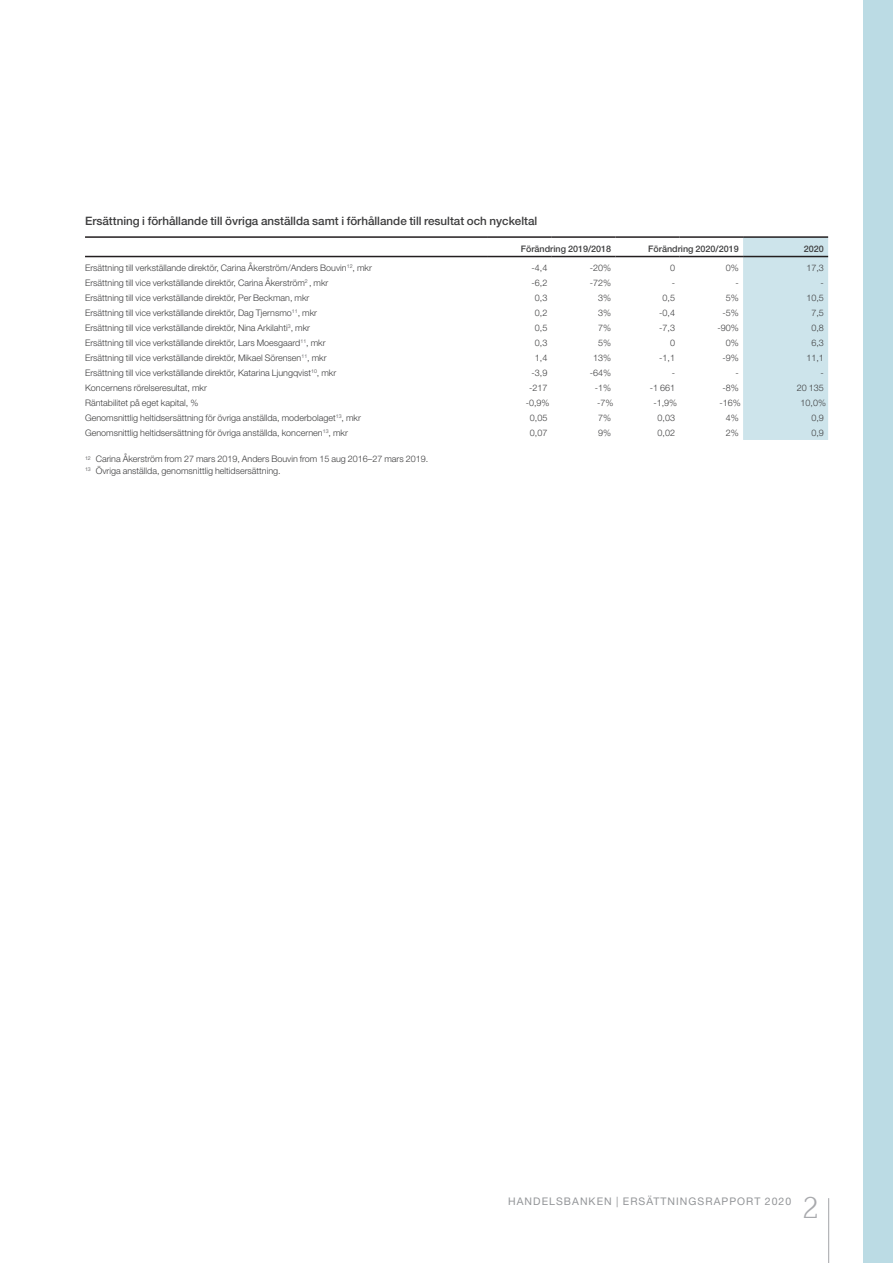
<style>
.page{position:relative;width:893px;height:1263px;background:#fff}
.page>*{position:absolute;margin:0;border:0;box-sizing:border-box;transform-origin:0 0}
.t1{font:300 30px "Handelsbanken Slabserif";color:#a8a9ad}
.t2{font:500 11.7px "Helvetica Neue LT Pro";color:#3e3e3f}
.t3{font:10.5px "Helvetica Neue LT Pro";letter-spacing:.1em;color:#939598}
.t4{font:300 9px/11.2px "Helvetica Neue LT Pro";color:#3e3e3f}
.t5{font:500 9px "Helvetica Neue LT Pro";color:#3e3e3f}
</style>
<div class="page">
<hr style="left:828px;top:1198px;width:1px;height:65px;background:#a8a9ad">
<div style="left:863px;top:0;width:30px;height:1263px;background:#bbdbe4"></div>
<div style="left:743px;top:238px;width:85px;height:202px;background:#cde4eb"></div>
<hr style="left:85px;top:236px;width:403px;height:2px;background:#231f20">
<hr style="left:85px;top:256px;width:403px;height:1px;background:#231f20">
<hr style="left:488px;top:256px;width:64px;height:1px;background:#231f20">
<hr style="left:552px;top:256px;width:63px;height:1px;background:#231f20">
<hr style="left:615px;top:256px;width:64px;height:1px;background:#231f20">
<hr style="left:679px;top:256px;width:64px;height:1px;background:#231f20">
<hr style="left:743px;top:256px;width:85px;height:1px;background:#231f20">
<hr style="left:488px;top:236px;width:64px;height:2px;background:#231f20">
<hr style="left:552px;top:236px;width:63px;height:2px;background:#231f20">
<hr style="left:615px;top:236px;width:64px;height:2px;background:#231f20">
<hr style="left:679px;top:236px;width:64px;height:2px;background:#231f20">
<hr style="left:743px;top:236px;width:85px;height:2px;background:#231f20">
<p class="t2" style="left:85px;top:214px;width:454px">Ersättning i förhållande till övriga anställda samt i förhållande till resultat och nyckeltal</p>
<p class="t5" style="left:521px;top:244px;width:92px">Förändring 2019/2018</p>
<p class="t5" style="left:648px;top:244px;width:92px">Förändring 2020/2019</p>
<p class="t5" style="left:804px;top:244px;width:22px">2020</p>
<p class="t4" style="left:85px;top:262px;width:288px">Ersättning till verkställande direktör, Carina Åkerström/Anders Bouvin<sup>12</sup>, mkr</p>
<p class="t4" style="left:532px;top:262px;width:17px">-4,4</p>
<p class="t4" style="left:590px;top:262px;width:23px">-20%</p>
<p class="t4" style="left:670px;top:262px;width:7px">0</p>
<p class="t4" style="left:726px;top:262px;width:15px">0%</p>
<p class="t4" style="left:806px;top:262px;width:19px">17,3</p>
<p class="t4" style="left:85px;top:277px;width:245px">Ersättning till vice verkställande direktör, Carina Åkerström<sup>2</sup> , mkr</p>
<p class="t4" style="left:532px;top:277px;width:17px">-6,2</p>
<p class="t4" style="left:590px;top:277px;width:23px">-72%</p>
<p class="t4" style="left:672px;top:277px;width:4px">-</p>
<p class="t4" style="left:85px;top:292px;width:226px">Ersättning till vice verkställande direktör, Per Beckman, mkr</p>
<p class="t4" style="left:535px;top:292px;width:14px">0,3</p>
<p class="t4" style="left:598px;top:292px;width:15px">3%</p>
<p class="t4" style="left:663px;top:292px;width:14px">0,5</p>
<p class="t4" style="left:726px;top:292px;width:15px">5%</p>
<p class="t4" style="left:806px;top:292px;width:19px">10,5</p>
<p class="t4" style="left:85px;top:307px;width:233px">Ersättning till vice verkställande direktör, Dag Tjernsmo<sup>11</sup>, mkr</p>
<p class="t4" style="left:535px;top:307px;width:14px">0,2</p>
<p class="t4" style="left:598px;top:307px;width:15px">3%</p>
<p class="t4" style="left:659px;top:307px;width:17px">-0,4</p>
<p class="t4" style="left:722px;top:307px;width:18px">-5%</p>
<p class="t4" style="left:811px;top:307px;width:14px">7,5</p>
<p class="t4" style="left:85px;top:322px;width:226px">Ersättning till vice verkställande direktör, Nina Arkilahti<sup>3</sup>, mkr</p>
<p class="t4" style="left:535px;top:322px;width:14px">0,5</p>
<p class="t4" style="left:598px;top:322px;width:15px">7%</p>
<p class="t4" style="left:659px;top:322px;width:17px">-7,3</p>
<p class="t4" style="left:717px;top:322px;width:23px">-90%</p>
<p class="t4" style="left:811px;top:322px;width:14px">0,8</p>
<p class="t4" style="left:85px;top:337px;width:242px">Ersättning till vice verkställande direktör, Lars Moesgaard<sup>11</sup>, mkr</p>
<p class="t4" style="left:535px;top:337px;width:14px">0,3</p>
<p class="t4" style="left:598px;top:337px;width:15px">5%</p>
<p class="t4" style="left:670px;top:337px;width:7px">0</p>
<p class="t4" style="left:726px;top:337px;width:15px">0%</p>
<p class="t4" style="left:811px;top:337px;width:14px">6,3</p>
<p class="t4" style="left:85px;top:352px;width:243px">Ersättning till vice verkställande direktör, Mikael Sörensen<sup>11</sup>, mkr</p>
<p class="t4" style="left:535px;top:352px;width:14px">1,4</p>
<p class="t4" style="left:593px;top:352px;width:20px">13%</p>
<p class="t4" style="left:659px;top:352px;width:17px">-1,1</p>
<p class="t4" style="left:722px;top:352px;width:18px">-9%</p>
<p class="t4" style="left:806px;top:352px;width:19px">11,1</p>
<p class="t4" style="left:85px;top:367px;width:253px">Ersättning till vice verkställande direktör, Katarina Ljungqvist<sup>10</sup>, mkr</p>
<p class="t4" style="left:532px;top:367px;width:17px">-3,9</p>
<p class="t4" style="left:590px;top:367px;width:23px">-64%</p>
<p class="t4" style="left:672px;top:367px;width:4px">-</p>
<p class="t4" style="left:85px;top:382px;width:123px">Koncernens rörelseresultat, mkr</p>
<p class="t4" style="left:529px;top:382px;width:20px">-217</p>
<p class="t4" style="left:595px;top:382px;width:18px">-1%</p>
<p class="t4" style="left:650px;top:382px;width:27px">-1 661</p>
<p class="t4" style="left:722px;top:382px;width:18px">-8%</p>
<p class="t4" style="left:797px;top:382px;width:29px">20 135</p>
<p class="t4" style="left:85px;top:397px;width:115px">Räntabilitet på eget kapital, %</p>
<p class="t4" style="left:526px;top:397px;width:25px">-0,9%</p>
<p class="t4" style="left:597px;top:397px;width:18px">-7%</p>
<p class="t4" style="left:653px;top:397px;width:25px">-1,9%</p>
<p class="t4" style="left:720px;top:397px;width:23px">-16%</p>
<p class="t4" style="left:800px;top:397px;width:27px">10,0%</p>
<p class="t4" style="left:85px;top:412px;width:277px">Genomsnittlig heltidsersättning för övriga anställda, moderbolaget<sup>13</sup>, mkr</p>
<p class="t4" style="left:530px;top:412px;width:19px">0,05</p>
<p class="t4" style="left:598px;top:412px;width:15px">7%</p>
<p class="t4" style="left:657px;top:412px;width:19px">0,03</p>
<p class="t4" style="left:726px;top:412px;width:15px">4%</p>
<p class="t4" style="left:811px;top:412px;width:14px">0,9</p>
<p class="t4" style="left:85px;top:427px;width:264px">Genomsnittlig heltidsersättning för övriga anställda, koncernen<sup>13</sup>, mkr</p>
<p class="t4" style="left:530px;top:427px;width:19px">0,07</p>
<p class="t4" style="left:598px;top:427px;width:15px">9%</p>
<p class="t4" style="left:657px;top:427px;width:19px">0,02</p>
<p class="t4" style="left:726px;top:427px;width:15px">2%</p>
<p class="t4" style="left:811px;top:427px;width:14px">0,9</p>
<p class="t4" style="left:85px;top:453px;width:345px"><sup>12</sup> Carina Åkerström from 27 mars 2019, Anders Bouvin from 15 aug 2016–27 mars 2019.<br><sup>13</sup> Övriga anställda, genomsnittlig heltidsersättning.</p>
<p class="t3" style="left:508px;top:1194px;width:285px">HANDELSBANKEN | ERSÄTTNINGSRAPPORT 2020</p>
<h1 class="t1" style="left:803px;top:1190px;width:17px">2</h1>
</div>
